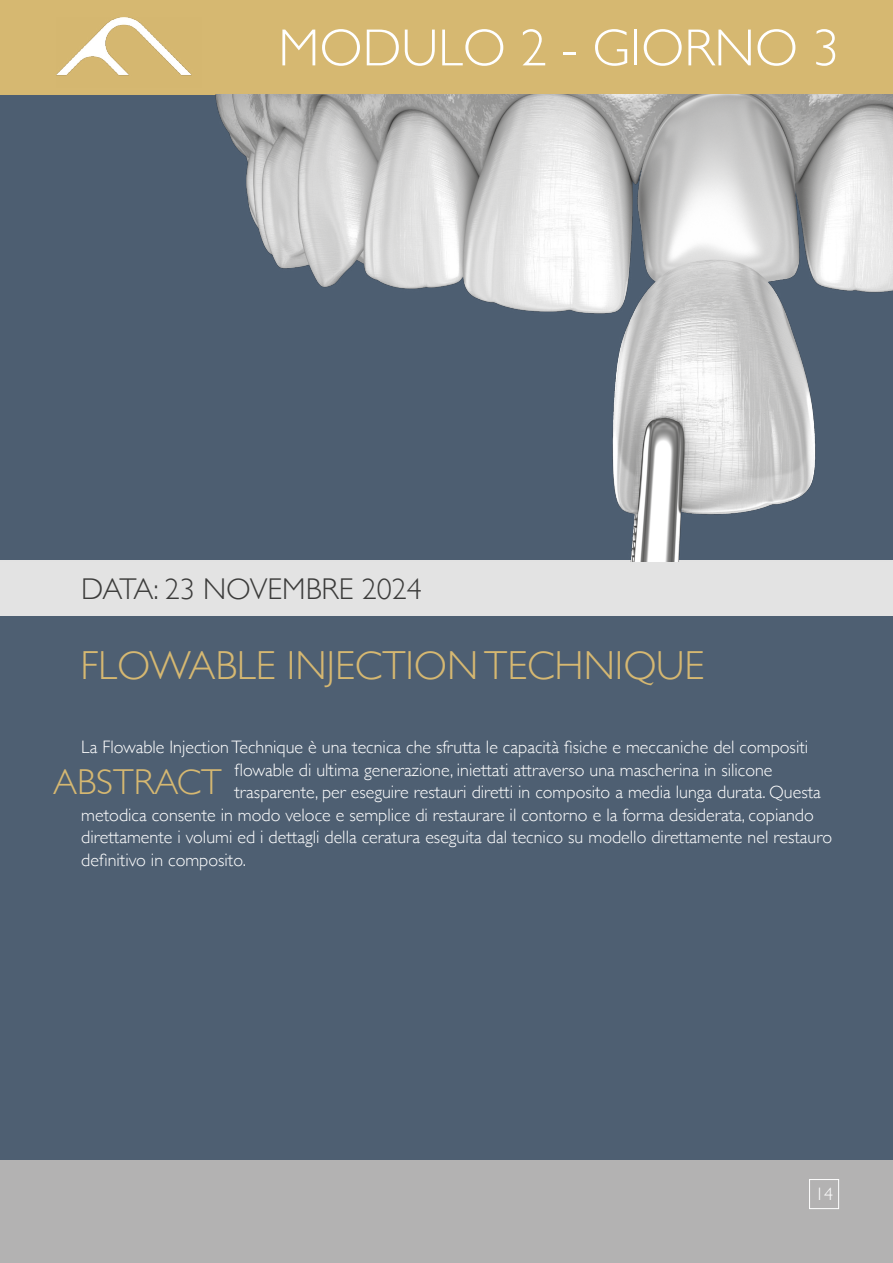
<style>
.page{position:relative;width:893px;height:1263px;background:#4e5f72}
.page>*{position:absolute;margin:0;border:0;box-sizing:border-box;transform-origin:0 0}
.t1{font:300 52.5px "Gill Sans";color:#fff}
.t2{font:300 40.5px "Gill Sans";color:#d6b871}
.t3{font:300 36px "Gill Sans";color:#d6b871}
.t4{font:300 30px "Gill Sans";color:#3c3c3b}
.t5{font:300 18px "Gill Sans";color:#fff}
</style>
<div class="page">
<div style="left:0;top:1160px;width:893px;height:103px;background:#b3b2b2"></div>
<div style="left:0;top:0;width:893px;height:94px;background:#d6b871"></div>
<div style="left:809px;top:1179px;width:30px;height:30px;border:1px solid #fff"></div>
<div style="left:0;top:561px;width:893px;height:55px;background:#e3e3e3"></div>
<img style="left:56px;top:18px;width:136px;height:58px">
<img style="left:0;top:94px;width:892px;height:467px">
<h1 class="t1" style="left:278px;top:7px;width:562px">MODULO 2 - GIORNO 3</h1>
<h3 class="t4" style="left:81px;top:565px;width:342px">DATA: 23 NOVEMBRE 2024</h3>
<h2 class="t2" style="left:81px;top:633px;width:625px">FLOWABLE INJECTION TECHNIQUE</h2>
<p class="t5" style="left:81px;top:733px;width:728px">La Flowable Injection Technique è una tecnica che sfrutta le capacità fisiche e meccaniche del compositi</p>
<p class="t5" style="left:234px;top:755px;width:540px">flowable di ultima generazione, iniettati attraverso una mascherina in silicone</p>
<p class="t5" style="left:234px;top:778px;width:588px">trasparente, per eseguire restauri diretti in composito a media lunga durata. Questa</p>
<p class="t5" style="left:81px;top:800px;width:734px">metodica consente in modo veloce e semplice di restaurare il contorno e la forma desiderata, copiando</p>
<p class="t5" style="left:81px;top:823px;width:752px">direttamente i volumi ed i dettagli della ceratura eseguita dal tecnico su modello direttamente nel restauro</p>
<p class="t5" style="left:81px;top:845px;width:166px">definitivo in composito.</p>
<h3 class="t3" style="left:53px;top:753px;width:170px">ABSTRACT</h3>
<p class="t5" style="left:815px;top:1180px;width:19px">14</p>
</div>
